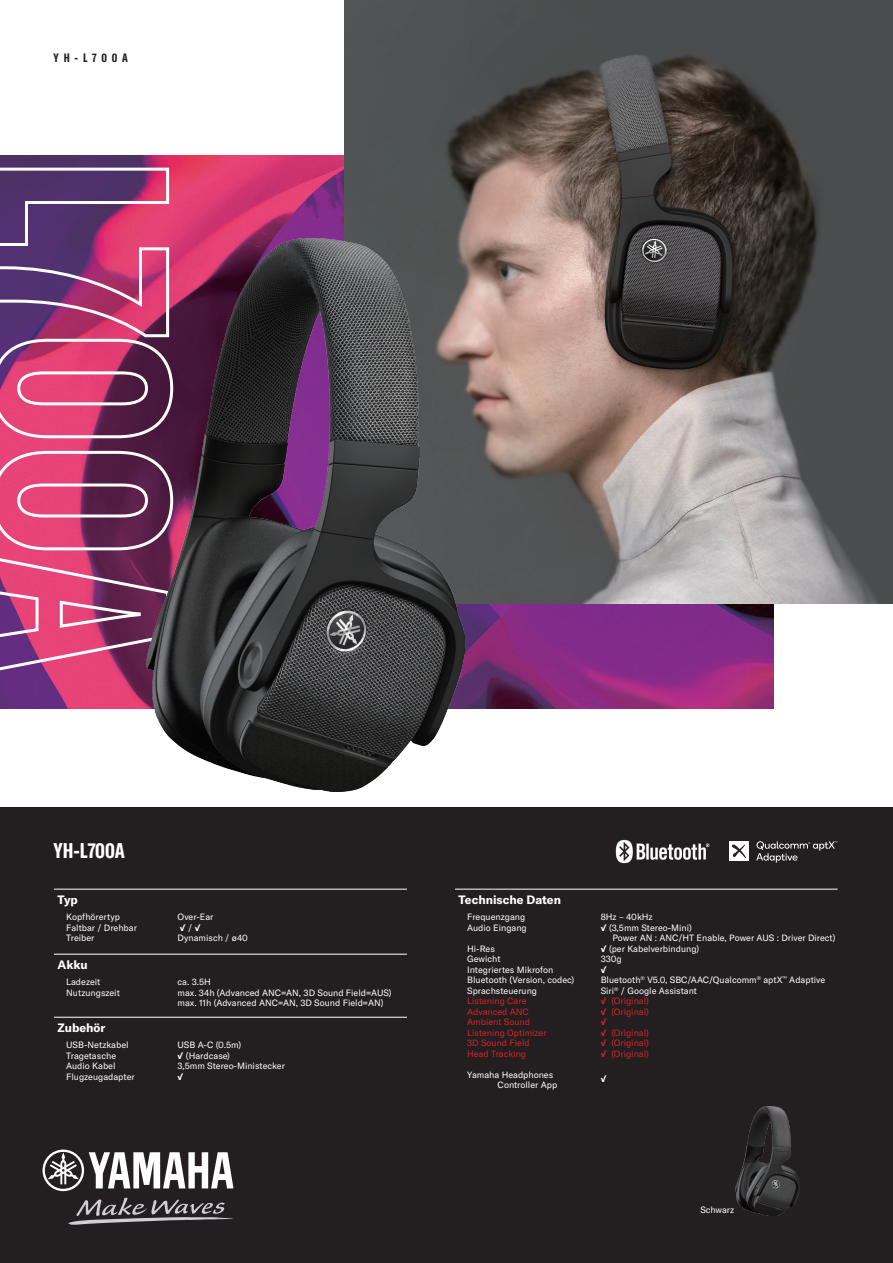
<style>
.page{position:relative;width:893px;height:1263px;background:#fff}
.page>*{position:absolute;margin:0;border:0;box-sizing:border-box;transform-origin:0 0}
.t1{font:700 extra-condensed 21px "GT America Y";color:#fff}
.t2{font:700 12px "GT America Y";color:#fff}
.t3{font:700 extra-condensed 12px "GT America Y";letter-spacing:.4em;color:#231f20}
.t4{font:9px "GT America Y";color:#fff}
.t5{font:9px "GT America Y";color:#d1232a}
.t6{font:700 9px "Input Serif Narrow";color:#fff}
.t7{font:700 9px "Input Serif Narrow";color:#d1232a}
.s1{font-family:"GT America Y";font-weight:400}
.s2{font-family:"Input Serif Narrow";font-weight:700}
</style>
<div class="page">
<img style="left:0;top:155px;width:774px;height:553px">
<div style="left:0;top:808px;width:893px;height:455px;background:#231f20"></div>
<img style="left:344px;top:0;width:549px;height:604px">
<svg style="left:0;top:166px;width:175px;height:274px;background:#9e4779"></svg>
<svg style="left:0;top:449px;width:146px;height:224px;background:#b34a77"></svg>
<hr style="left:54px;top:889px;width:353px;height:1px;background:#fff">
<hr style="left:455px;top:889px;width:383px;height:1px;background:#fff">
<hr style="left:54px;top:954px;width:353px;height:1px;background:#fff">
<hr style="left:54px;top:1017px;width:353px;height:1px;background:#fff">
<div style="left:729px;top:841px;width:19px;height:19px;background:#fff"></div>
<svg style="left:732px;top:844px;width:14px;height:14px"></svg>
<svg style="left:756px;top:841px;width:81px;height:22px"></svg>
<img style="left:615px;top:839px;width:95px;height:25px">
<img style="left:736px;top:1106px;width:63px;height:110px">
<img style="left:146px;top:238px;width:319px;height:554px">
<svg style="left:43px;top:1149px;width:190px;height:42px"></svg>
<svg style="left:68px;top:1198px;width:166px;height:27px"></svg>
<p class="t3" style="left:54px;top:51px;width:76px">YH-L700A</p>
<p class="t1" style="left:54px;top:838px;width:73px">YH-L700A</p>
<p class="t2" style="left:58px;top:892px;width:22px">Typ</p>
<p class="t4" style="left:66px;top:912px;width:55px">Kopfhörertyp</p>
<p class="t4" style="left:178px;top:912px;width:37px">Over-Ear</p>
<p class="t4" style="left:66px;top:922px;width:72px">Faltbar / Drehbar</p>
<p class="t6" style="left:180px;top:919px;width:22px">✓ <span class="s1">/</span> ✓</p>
<p class="t4" style="left:66px;top:933px;width:30px">Treiber</p>
<p class="t4" style="left:178px;top:933px;width:72px">Dynamisch / ø40</p>
<p class="t2" style="left:58px;top:957px;width:32px">Akku</p>
<p class="t4" style="left:66px;top:977px;width:36px">Ladezeit</p>
<p class="t4" style="left:178px;top:977px;width:35px">ca. 3.5H</p>
<p class="t4" style="left:66px;top:987px;width:55px">Nutzungszeit</p>
<p class="t4" style="left:178px;top:987px;width:216px">max. 34h (Advanced ANC=AN, 3D Sound Field=AUS)</p>
<p class="t4" style="left:178px;top:998px;width:207px">max. 11h (Advanced ANC=AN, 3D Sound Field=AN)</p>
<p class="t2" style="left:58px;top:1020px;width:49px">Zubehör</p>
<p class="t4" style="left:66px;top:1040px;width:64px">USB-Netzkabel</p>
<p class="t4" style="left:178px;top:1040px;width:65px">USB A-C (0.5m)</p>
<p class="t4" style="left:66px;top:1050px;width:51px">Tragetasche</p>
<p class="t4" style="left:178px;top:1050px;width:54px"><span class="s2">✓</span> (Hardcase)</p>
<p class="t4" style="left:66px;top:1061px;width:51px">Audio Kabel</p>
<p class="t4" style="left:178px;top:1061px;width:109px">3,5mm Stereo-Ministecker</p>
<p class="t4" style="left:66px;top:1071px;width:70px">Flugzeugadapter</p>
<p class="t6" style="left:178px;top:1068px;width:8px">✓</p>
<p class="t2" style="left:459px;top:892px;width:104px">Technische Daten</p>
<p class="t4" style="left:467px;top:912px;width:60px">Frequenzgang</p>
<p class="t4" style="left:601px;top:912px;width:54px">8Hz – 40kHz</p>
<p class="t4" style="left:467px;top:922px;width:61px">Audio Eingang</p>
<p class="t4" style="left:601px;top:922px;width:93px"><span class="s2">✓</span> (3,5mm Stereo-Mini)</p>
<p class="t4" style="left:612px;top:933px;width:225px">Power AN : ANC/HT Enable, Power AUS : Driver Direct)</p>
<p class="t4" style="left:467px;top:943px;width:29px">Hi-Res</p>
<p class="t4" style="left:601px;top:943px;width:100px"><span class="s2">✓</span> (per Kabelverbindung)</p>
<p class="t4" style="left:467px;top:954px;width:35px">Gewicht</p>
<p class="t4" style="left:601px;top:954px;width:23px">330g</p>
<p class="t4" style="left:467px;top:964px;width:88px">Integriertes Mikrofon</p>
<p class="t6" style="left:601px;top:961px;width:8px">✓</p>
<p class="t4" style="left:467px;top:975px;width:109px">Bluetooth (Version, codec)</p>
<p class="t4" style="left:601px;top:975px;width:226px">Bluetooth<sup>®</sup> V5.0, SBC/AAC/Qualcomm<sup>®</sup> aptX<sup>™</sup> Adaptive</p>
<p class="t4" style="left:467px;top:985px;width:71px">Sprachsteuerung</p>
<p class="t4" style="left:601px;top:985px;width:98px">Siri<sup>®</sup> / Google Assistant</p>
<p class="t5" style="left:467px;top:996px;width:61px">Listening Care</p>
<p class="t5" style="left:601px;top:996px;width:50px"><span class="s2">✓</span> (Original)</p>
<p class="t5" style="left:467px;top:1006px;width:63px">Advanced ANC</p>
<p class="t5" style="left:601px;top:1006px;width:50px"><span class="s2">✓</span> (Original)</p>
<p class="t5" style="left:467px;top:1017px;width:64px">Ambient Sound</p>
<p class="t7" style="left:601px;top:1014px;width:8px">✓</p>
<p class="t5" style="left:467px;top:1027px;width:81px">Listening Optimizer</p>
<p class="t5" style="left:601px;top:1027px;width:50px"><span class="s2">✓</span> (Original)</p>
<p class="t5" style="left:467px;top:1038px;width:64px">3D Sound Field</p>
<p class="t5" style="left:601px;top:1038px;width:50px"><span class="s2">✓</span> (Original)</p>
<p class="t5" style="left:467px;top:1048px;width:60px">Head Tracking</p>
<p class="t5" style="left:601px;top:1048px;width:50px"><span class="s2">✓</span> (Original)</p>
<p class="t4" style="left:467px;top:1069px;width:88px">Yamaha Headphones</p>
<p class="t6" style="left:601px;top:1071px;width:8px">✓</p>
<p class="t4" style="left:498px;top:1080px;width:61px">Controller App</p>
<p class="t4" style="left:700px;top:1204px;width:35px">Schwarz</p>
</div>
